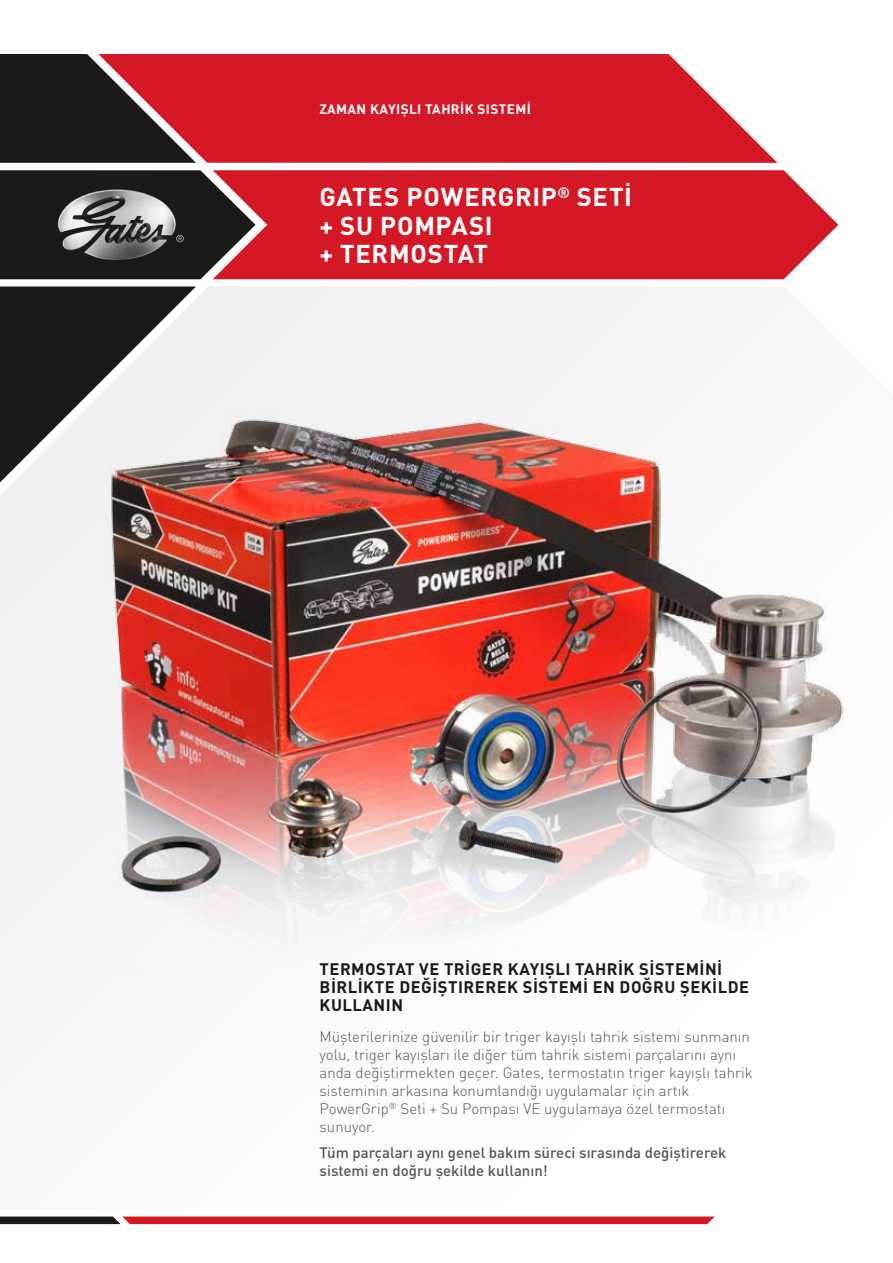
<style>
.page{position:relative;width:893px;height:1263px;background:#fff}
.page>*{position:absolute;margin:0;border:0;box-sizing:border-box;transform-origin:0 0}
.t1{font:700 25.5px/28.5px "DIN Pro";letter-spacing:.025em;color:#fff}
.t2{font:700 16.5px/18px "DIN Pro";letter-spacing:.03em;color:#1a1a18}
.t3{font:300 15px/18px "DIN Pro";color:#565656}
.t4{font:500 15px/18px "DIN Pro";color:#565656}
.t5{font:700 13.5px "DIN Pro";letter-spacing:.03em;color:#fff}
</style>
<div class="page">
<div style="left:255px;top:170px;width:583px;height:109px;background:#d51825"></div>
<svg style="left:0;top:170px;width:255px;height:109px;background:#4b3f3e"></svg>
<svg style="left:196px;top:54px;width:581px;height:109px;background:#d92e39"></svg>
<svg style="left:0;top:54px;width:196px;height:109px;background:#502627"></svg>
<svg style="left:0;top:1216px;width:715px;height:8px;background:#bc2b35"></svg>
<svg style="left:0;top:286px;width:649px;height:650px;fill:#f1f1f1"></svg>
<img style="left:42px;top:321px;width:801px;height:645px">
<p class="t5" style="left:319px;top:97px;width:213px">ZAMAN KAYIŞLI TAHRİK SISTEMİ</p>
<h1 class="t1" style="left:319px;top:179px;width:314px">GATES POWERGRIP<sup>®</sup> SETİ + SU POMPASI<br>+ TERMOSTAT</h1>
<p class="t2" style="left:320px;top:958px;width:431px">TERMOSTAT VE TRİGER KAYIŞLI TAHRİK SİSTEMİNİ<br>BİRLİKTE DEĞİŞTIREREK SİSTEMİ EN DOĞRU ŞEKİLDE<br>KULLANIN</p>
<p class="t3" style="left:320px;top:1026px;width:435px">Müşterilerinize güvenilir bir triger kayışlı tahrik sistemi sunmanın yolu, triger kayışları ile diğer tüm tahrik sistemi parçalarını aynı anda değiştirmekten geçer. Gates, termostatın triger kayışlı tahrik sisteminin arkasına konumlandığı uygulamalar için artık PowerGrip<sup>®</sup> Seti + Su Pompası VE uygulamaya özel termostatı sunuyor.</p>
<p class="t4" style="left:320px;top:1142px;width:408px">Tüm parçaları aynı genel bakım süreci sırasında değiştirerek sistemi en doğru şekilde kullanın!</p>
</div>
